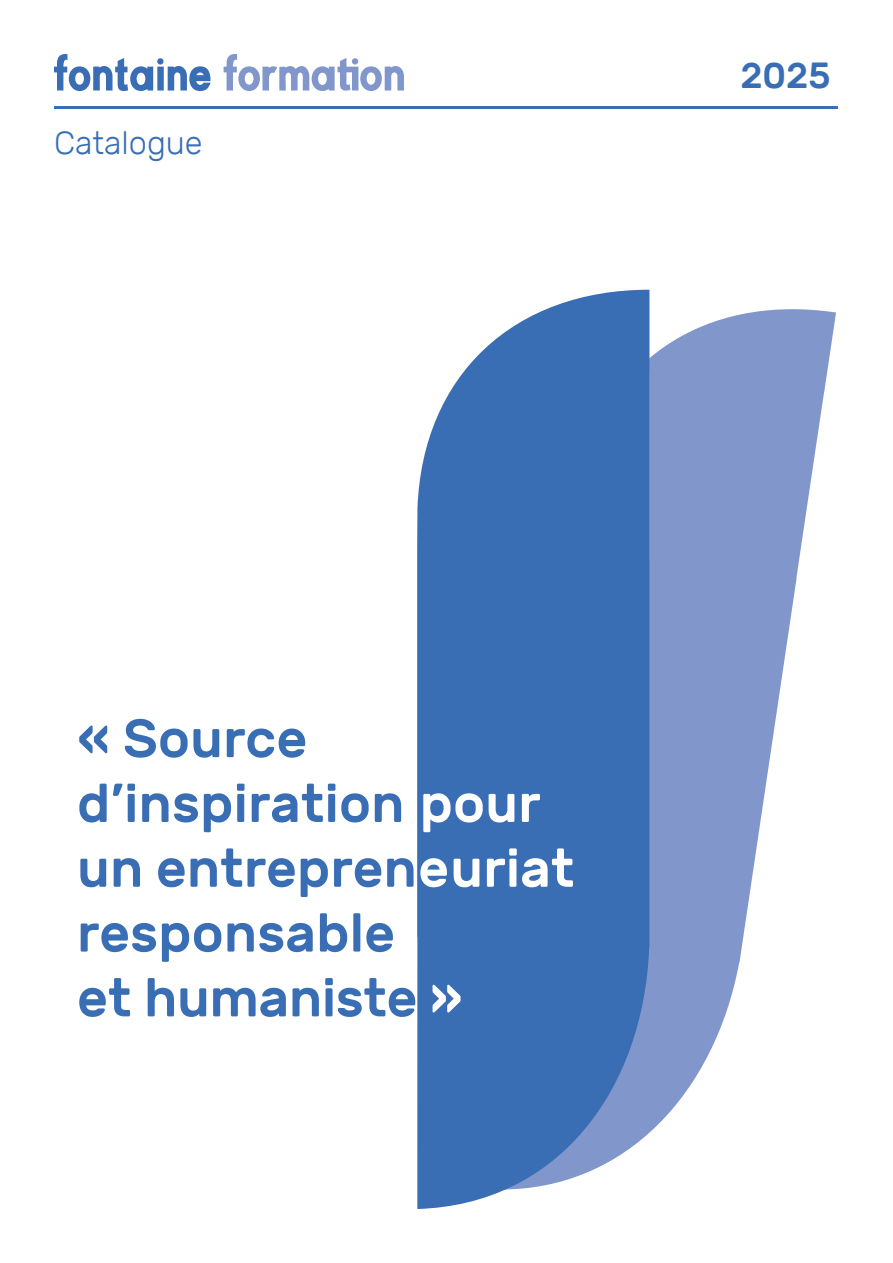
<style>
.page{position:relative;width:893px;height:1263px;background:#fff}
.page>*{position:absolute;margin:0;border:0;box-sizing:border-box;transform-origin:0 0}
.t1{font:500 54px/64.8px "Rubik";color:#396eb5}
.t2{font:500 36.3px "Rubik";color:#396eb5}
.t3{font:300 32.55px "Rubik";color:#396eb5}
.s1{color:#fff}
</style>
<div class="page">
<hr style="left:54px;top:106px;width:784px;height:3px;background:#396eb5">
<svg style="left:54px;top:54px;width:157px;height:37px"></svg>
<svg style="left:224px;top:54px;width:180px;height:37px"></svg>
<svg style="left:649px;top:309px;width:187px;height:824px;fill:#8197cb"></svg>
<svg style="left:417px;top:290px;width:232px;height:919px;background:#4a7abb"></svg>
<p class="t3" style="left:54px;top:125px;width:150px">Catalogue</p>
<p class="t2" style="left:740px;top:55px;width:92px">2025</p>
<p class="t1" style="left:77px;top:707px;width:499px">« Source d’inspiration <span class="s1">pour </span>un entrepren<span class="s1">euriat </span>responsable</p>
<p class="t1" style="left:77px;top:966px;width:387px">et humaniste <span class="s1">»</span></p>
</div>
